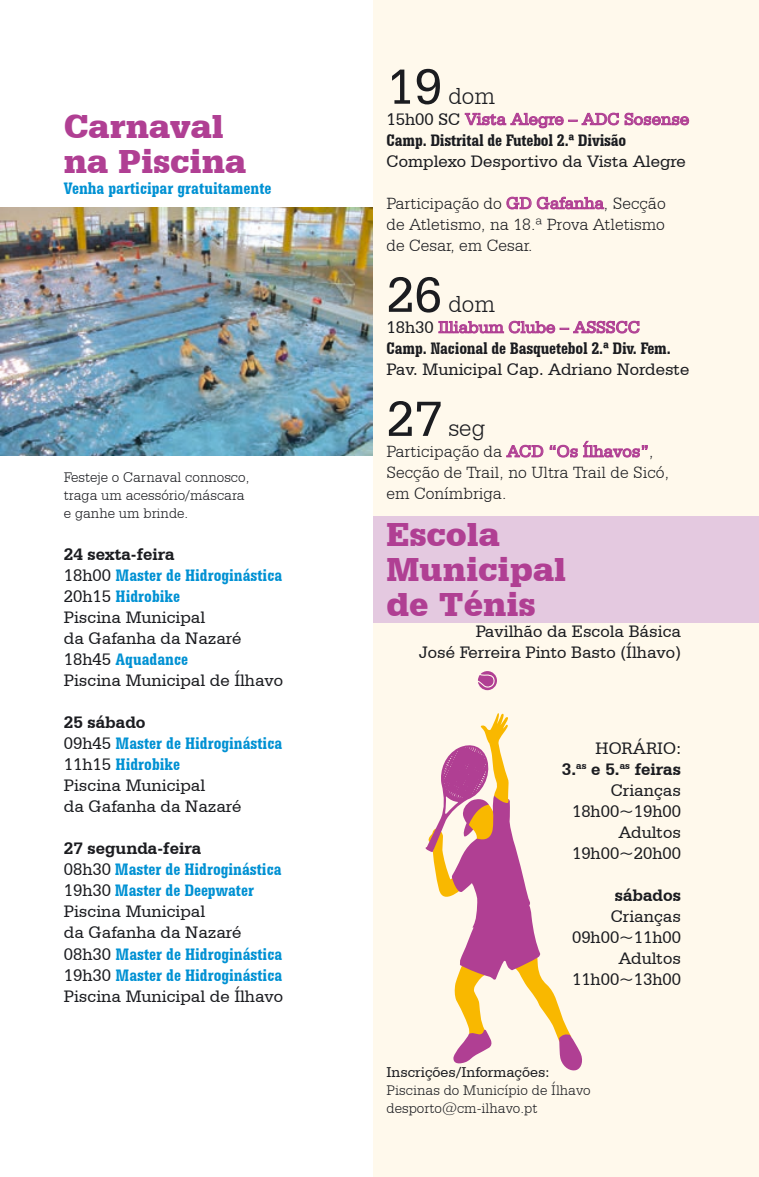
<style>
.page{position:relative;width:759px;height:1177px;background:#fff}
.page>*{position:absolute;margin:0;border:0;box-sizing:border-box;transform-origin:0 0}
.t1{font:900 35px/35px "Serifa BT";color:#b03f93}
.t2{font:300 25px "Serifa BT";color:#1b1c20}
.t3{font:17.5px/21px "Serifa BT";color:#1b1c20;text-align:right}
.t4{font:700 condensed 17.5px/21px "Serifa BT";color:#0091d3}
.t5{font:300 17.5px/21px "Serifa BT";color:#1b1c20;text-align:justify}
.t6{font:700 condensed 17.5px/21px "Serifa BT";letter-spacing:-.01em;color:#1b1c20}
.t7{font:700 17.5px "Serifa BT";color:#1b1c20}
.t8{font:300 15px/18px "Serifa BT";color:#1b1c20}
.t9{font:15px "Serifa BT";color:#1b1c20}
.s1{font-weight:700}
.s2{font-weight:700;font-stretch:condensed;color:#0091d3}
.s3{font-stretch:normal;color:#1b1c20}
.s4{font-weight:400;font-stretch:normal;color:#1b1c20}
.s5{font-weight:400;font-size:52.5px}
.s6{font-weight:400;font-stretch:normal}
.s7{font-weight:400;font-stretch:normal;color:#b03f93}
.s8{font-weight:400;color:#b03f93}
</style>
<div class="page">
<div style="left:0;top:0;width:758px;height:1176px;background:#fff9ec"></div>
<div style="left:372px;top:516px;width:386px;height:106px;background:#e4c9e0"></div>
<div style="left:0;top:0;width:372px;height:1176px;background:#fff"></div>
<svg style="left:465px;top:113px;width:153px;height:15px"></svg>
<svg style="left:624px;top:113px;width:64px;height:12px"></svg>
<svg style="left:506px;top:197px;width:97px;height:12px"></svg>
<svg style="left:438px;top:321px;width:201px;height:12px"></svg>
<svg style="left:506px;top:445px;width:37px;height:12px"></svg>
<svg style="left:549px;top:445px;width:28px;height:12px"></svg>
<svg style="left:583px;top:441px;width:64px;height:16px"></svg>
<img style="left:0;top:207px;width:372px;height:248px">
<svg style="left:425px;top:713px;width:157px;height:358px"></svg>
<svg style="left:478px;top:671px;width:19px;height:19px"></svg>
<h1 class="t1" style="left:64px;top:108px;width:184px">Carnaval na Piscina</h1>
<p class="t4" style="left:64px;top:177px;width:209px">Venha participar gratuitamente</p>
<p class="t8" style="left:64px;top:468px;width:187px">Festeje o Carnaval connosco, traga um acessório/máscara e ganhe um brinde.</p>
<p class="t3" style="left:64px;top:543px;width:221px;text-align:left"><span class="s1">24 sexta-feira<br></span>18h00 <span class="s2">Master de Hidroginástica<br></span>20h15 <span class="s2">Hidrobike<br></span>Piscina Municipal<br>da Gafanha da Nazaré<br>18h45 <span class="s2">Aquadance<br></span>Piscina Municipal de Ílhavo</p>
<p class="t3" style="left:64px;top:711px;width:220px;text-align:left"><span class="s1">25 sábado<br></span>09h45 <span class="s2">Master de Hidroginástica<br></span>11h15 <span class="s2">Hidrobike<br></span>Piscina Municipal<br>da Gafanha da Nazaré</p>
<p class="t4" style="left:64px;top:837px;width:221px"><span class="s3">27 segunda-feira<br></span><span class="s4">08h30</span> Master de Hidroginástica<br><span class="s4">19h30</span> Master de Deepwater<br><span class="s4">Piscina Municipal<br>da Gafanha da Nazaré<br>08h30</span> Master de Hidroginástica<br><span class="s4">19h30</span> Master de Hidroginástica<br><span class="s4">Piscina Municipal de Ílhavo</span></p>
<h2 class="t2" style="left:386px;top:81px;width:110px"><span class="s5">19</span> dom</h2>
<p class="t6" style="left:386px;top:108px;width:304px"><span class="s6">15h00 SC</span> <span class="s7">Vista Alegre – ADC Sosense<br></span>Camp. Distrital de Futebol 2.ª Divisão</p>
<p class="t3" style="left:386px;top:150px;width:301px">Complexo Desportivo da Vista Alegre</p>
<p class="t5" style="left:386px;top:192px;width:280px">Participação do <span class="s8">GD Gafanha</span>, Secção de Atletismo, na 18.ª Prova Atletismo de Cesar, em Cesar.</p>
<h2 class="t2" style="left:386px;top:289px;width:110px"><span class="s5">26</span> dom</h2>
<p class="t6" style="left:386px;top:316px;width:286px"><span class="s6">18h30</span> <span class="s7">Illiabum Clube – ASSSCC<br></span>Camp. Nacional de Basquetebol 2.ª Div. Fem.</p>
<p class="t3" style="left:386px;top:358px;width:304px">Pav. Municipal Cap. Adriano Nordeste</p>
<h2 class="t2" style="left:386px;top:413px;width:100px"><span class="s5">27</span> seg</h2>
<p class="t5" style="left:386px;top:440px;width:284px;text-align:left">Participação da <span class="s8">ACD “Os Ílhavos”</span>,<br>Secção de Trail, no Ultra Trail de Sicó, em Conímbriga.</p>
<h1 class="t1" style="left:386px;top:515px;width:181px">Escola<br>Municipal de Ténis</h1>
<p class="t3" style="left:419px;top:620px;width:263px">Pavilhão da Escola Básica<br>José Ferreira Pinto Basto (Ílhavo)</p>
<p class="t3" style="left:561px;top:737px;width:120px">HORÁRIO:<br><span class="s1">3.</span><sup>as</sup> <span class="s1">e 5.</span><sup>as</sup> <span class="s1">feiras<br></span>Crianças<br>18h00~19h00<br>Adultos<br>19h00~20h00</p>
<p class="t7" style="left:614px;top:884px;width:67px">sábados</p>
<p class="t3" style="left:572px;top:905px;width:110px">Crianças<br>09h00~11h00<br>Adultos<br>11h00~13h00</p>
<p class="t9" style="left:386px;top:1063px;width:164px">Inscrições/Informações:</p>
<p class="t8" style="left:386px;top:1081px;width:206px">Piscinas do Município de Ílhavo desporto@cm-ilhavo.pt</p>
</div>
